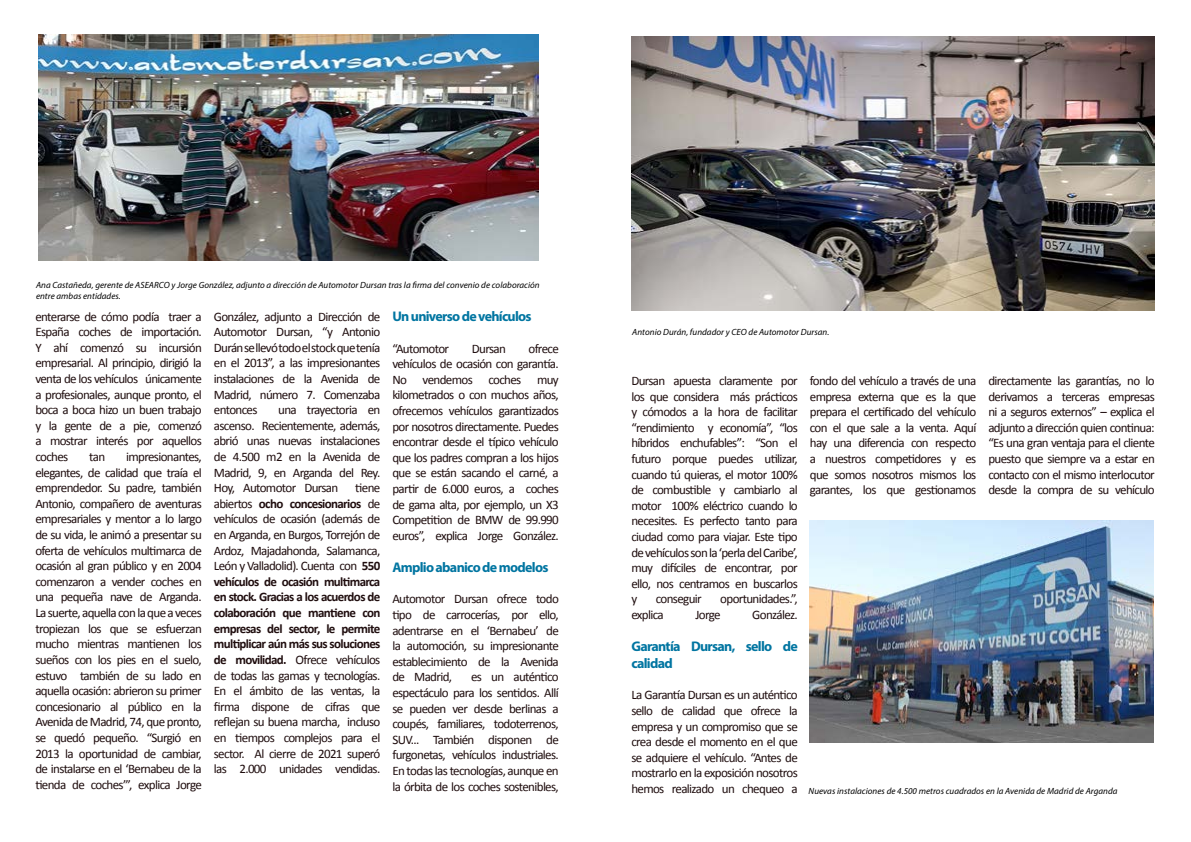
<style>
.page{position:relative;width:1191px;height:842px;background:#fff}
.page>*{position:absolute;margin:0;border:0;box-sizing:border-box;transform-origin:0 0}
.t1{font:700 14px/16.8px "Myriad Pro";letter-spacing:-.05em;color:#0075a1}
.t2{font:13px/15.6px "Calibri";letter-spacing:-.05em;color:#1f0d0e;text-align:justify}
.t3{font:italic 9px/10.8px "Myriad Pro";letter-spacing:.005em;color:#000}
.s1{font-weight:700}
</style>
<div class="page">
<img style="left:631px;top:36px;width:523px;height:275px">
<img style="left:39px;top:34px;width:499px;height:227px">
<img style="left:809px;top:520px;width:344px;height:222px">
<p class="t3" style="left:36px;top:279px;width:505px">Ana Castañeda, gerente de ASEARCO y Jorge González, adjunto a dirección de Automotor Dursan tras la firma del convenio de colaboración entre ambas entidades.</p>
<p class="t2" style="left:35px;top:309px;width:168px">enterarse de cómo podía traer a España coches de importación.<br>Y ahí comenzó su incursión empresarial. Al principio, dirigió la venta de los vehículos únicamente a profesionales, aunque pronto, el boca a boca hizo un buen trabajo y la gente de a pie, comenzó a mostrar interés por aquellos coches</p>
<p class="t2" style="left:35px;top:449px;width:168px;text-indent:91px">impresionantes, elegantes, de calidad que traía el emprendedor. Su padre, también Antonio, compañero de aventuras empresariales y mentor a lo largo de su vida, le animó a presentar su oferta de vehículos multimarca de ocasión al gran público y en 2004 comenzaron a vender coches en una pequeña nave de Arganda.<br>La suerte, aquella con la que a veces tropiezan los que se esfuerzan mucho mientras mantienen los sueños con los pies en el suelo, estuvo también de su lado en aquella ocasión: abrieron su primer concesionario al público en la Avenida de Madrid, 74, que pronto, se quedó pequeño. “Surgió en 2013 la oportunidad de cambiar, de instalarse en el ‘Bernabeu de la tienda de coches’”, explica Jorge</p>
<p class="t2" style="left:89px;top:449px;width:17px">tan</p>
<p class="t2" style="left:214px;top:309px;width:168px">González, adjunto a Dirección de Automotor Dursan, “y Antonio Durán se llevó todo el stock que tenía en el 2013”, a las impresionantes instalaciones de la Avenida de Madrid, número 7. Comenzaba entonces</p>
<p class="t2" style="left:214px;top:402px;width:168px;text-indent:64px">una trayectoria en ascenso. Recientemente, además, abrió unas nuevas instalaciones de 4.500 m2 en la Avenida de Madrid, 9, en Arganda del Rey.<br>Hoy, Automotor Dursan</p>
<p class="t2" style="left:214px;top:480px;width:168px;text-indent:141px">tiene abiertos <span class="s1">ocho concesionarios</span> de vehículos de ocasión (además de en Arganda, en Burgos, Torrejón de Ardoz, Majadahonda, Salamanca, León y Valladolid). Cuenta con <span class="s1">550 vehículos de ocasión multimarca en stock. Gracias a los acuerdos de colaboración que mantiene con empresas del sector, le permite multiplicar aún más sus soluciones de movilidad.</span> Ofrece vehículos de todas las gamas y tecnologías.<br>En el ámbito de las ventas, la firma dispone de cifras que reflejan su buena marcha, incluso en tiempos complejos para el sector. Al cierre de 2021 superó las 2.000 unidades vendidas.</p>
<p class="t1" style="left:392px;top:308px;width:141px">Un universo de vehículos</p>
<p class="t2" style="left:392px;top:340px;width:58px">“Automotor</p>
<p class="t2" style="left:472px;top:340px;width:36px">Dursan</p>
<p class="t2" style="left:392px;top:340px;width:168px;text-indent:136px">ofrece vehículos de ocasión con garantía.<br>No vendemos coches muy kilometrados o con muchos años, ofrecemos vehículos garantizados por nosotros directamente. Puedes encontrar desde el típico vehículo que los padres compran a los hijos que se están sacando el carné, a partir de 6.000 euros, a coches de gama alta, por ejemplo, un X3<br>Competition de BMW de 99.990 euros”, explica Jorge González.</p>
<p class="t1" style="left:392px;top:559px;width:158px">Amplio abanico de modelos</p>
<p class="t2" style="left:392px;top:591px;width:168px">Automotor Dursan ofrece todo tipo de carrocerías, por ello, adentrarse en el ‘Bernabeu’ de la automoción, su impresionante establecimiento de la Avenida de Madrid,</p>
<p class="t2" style="left:392px;top:669px;width:168px;text-indent:79px">es un auténtico espectáculo para los sentidos. Allí se pueden ver desde berlinas a coupés, familiares, todoterrenos, SUV... También disponen de furgonetas, vehículos industriales.<br>En todas las tecnologías, aunque en la órbita de los coches sostenibles,</p>
<p class="t3" style="left:632px;top:327px;width:199px">Antonio Durán, fundador y CEO de Automotor Dursan.</p>
<p class="t2" style="left:631px;top:373px;width:168px">Dursan apuesta claramente por los que considera más prácticos y cómodos a la hora de facilitar “rendimiento y economía”, “los híbridos enchufables”: “Son el futuro porque puedes utilizar, cuando tú quieras, el motor 100% de combustible y cambiarlo al motor 100% eléctrico cuando lo necesites. Es perfecto tanto para ciudad como para viajar. Este tipo de vehículos son la ‘perla del Caribe’, muy difíciles de encontrar, por ello, nos centramos en buscarlos y</p>
<p class="t2" style="left:656px;top:591px;width:47px">conseguir</p>
<p class="t2" style="left:720px;top:591px;width:79px">oportunidades.”,</p>
<p class="t2" style="left:631px;top:607px;width:34px">explica</p>
<p class="t2" style="left:695px;top:607px;width:27px">Jorge</p>
<p class="t2" style="left:752px;top:607px;width:47px">González.</p>
<p class="t1" style="left:631px;top:638px;width:168px">Garantía Dursan, sello de calidad</p>
<p class="t2" style="left:631px;top:687px;width:168px">La Garantía Dursan es un auténtico sello de calidad que ofrece la empresa y un compromiso que se crea desde el momento en el que se adquiere el vehículo. “Antes de mostrarlo en la exposición nosotros hemos realizado un chequeo a</p>
<p class="t2" style="left:810px;top:373px;width:168px">fondo del vehículo a través de una empresa externa que es la que prepara el certificado del vehículo con el que sale a la venta. Aquí hay una diferencia con respecto a nuestros competidores y es que somos nosotros mismos los garantes, los que gestionamos</p>
<p class="t2" style="left:988px;top:373px;width:168px">directamente las garantías, no lo derivamos a terceras empresas ni a seguros externos” – explica el adjunto a dirección quien continua: “Es una gran ventaja para el cliente puesto que siempre va a estar en contacto con el mismo interlocutor desde la compra de su vehículo</p>
<p class="t3" style="left:808px;top:786px;width:310px">Nuevas instalaciones de 4.500 metros cuadrados en la Avenida de Madrid de Arganda</p>
</div>
